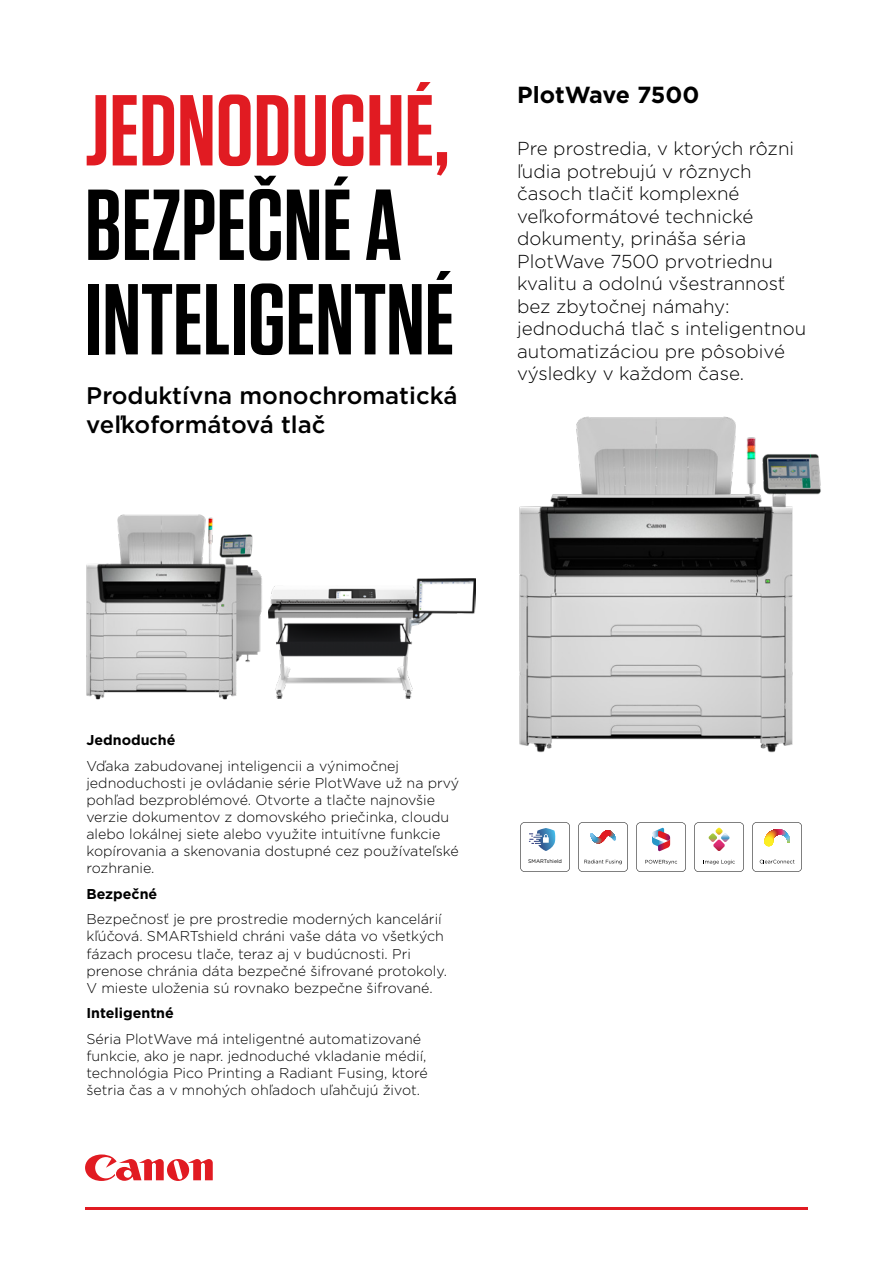
<style>
.page{position:relative;width:893px;height:1263px;background:#fff}
.page>*{position:absolute;margin:0;border:0;box-sizing:border-box;transform-origin:0 0}
.t1{font:600 100.5px/94.5px "Tungsten";color:#000}
.t2{font:600 100.5px "Tungsten";color:#e11b22}
.t3{font:500 24px/28.8px "Gotham";color:#000}
.t4{font:700 23.25px "Gotham";color:#000}
.t5{font:300 18.75px/22.5px "Gotham";color:#000}
.t6{font:300 14.25px/17.1px "Gotham";color:#000}
.t7{font:700 14.25px "Gotham";color:#000}
.t8{font:5.25px "Gotham";color:#010101}
</style>
<div class="page">
<svg style="left:85px;top:1154px;width:128px;height:27px"></svg>
<hr style="left:85px;top:1207px;width:723px;height:3px;background:#e11b22">
<img style="left:461px;top:416px;width:360px;height:337px">
<img style="left:86px;top:514px;width:183px;height:186px">
<img style="left:269px;top:579px;width:206px;height:120px">
<svg style="left:578px;top:822px;width:50px;height:50px"></svg>
<svg style="left:694px;top:822px;width:50px;height:50px"></svg>
<svg style="left:636px;top:822px;width:50px;height:50px"></svg>
<svg style="left:520px;top:822px;width:50px;height:50px"></svg>
<svg style="left:752px;top:822px;width:50px;height:50px"></svg>
<h1 class="t2" style="left:85px;top:78px;width:366px">JEDNODUCHÉ,</h1>
<h1 class="t1" style="left:85px;top:180px;width:371px">BEZPEČNÉ A<br>INTELIGENTNÉ</h1>
<h2 class="t3" style="left:86px;top:381px;width:373px">Produktívna monochromatická veľkoformátová tlač</h2>
<h3 class="t4" style="left:517px;top:80px;width:184px">PlotWave 7500</h3>
<p class="t5" style="left:517px;top:137px;width:291px">Pre prostredia, v ktorých rôzni ľudia potrebujú v rôznych časoch tlačiť komplexné veľkoformátové technické dokumenty, prináša séria<br>PlotWave 7500 prvotriednu kvalitu a odolnú všestrannosť bez zbytočnej námahy: jednoduchá tlač s inteligentnou automatizáciou pre pôsobivé výsledky v každom čase.</p>
<p class="t7" style="left:86px;top:730px;width:90px">Jednoduché</p>
<p class="t6" style="left:86px;top:756px;width:374px">Vďaka zabudovanej inteligencii a výnimočnej jednoduchosti je ovládanie série PlotWave už na prvý pohľad bezproblémové. Otvorte a tlačte najnovšie verzie dokumentov z domovského priečinka, cloudu alebo lokálnej siete alebo využite intuitívne funkcie kopírovania a skenovania dostupné cez používateľské rozhranie.</p>
<p class="t7" style="left:86px;top:884px;width:72px">Bezpečné</p>
<p class="t6" style="left:86px;top:910px;width:362px">Bezpečnosť je pre prostredie moderných kancelárií kľúčová. SMARTshield chráni vaše dáta vo všetkých fázach procesu tlače, teraz aj v budúcnosti. Pri prenose chránia dáta bezpečné šifrované protokoly.<br>V mieste uloženia sú rovnako bezpečne šifrované.</p>
<p class="t7" style="left:86px;top:1004px;width:89px">Inteligentné</p>
<p class="t6" style="left:86px;top:1030px;width:343px">Séria PlotWave má inteligentné automatizované funkcie, ako je napr. jednoduché vkladanie médií, technológia Pico Printing a Radiant Fusing, ktoré šetria čas a v mnohých ohľadoch uľahčujú život.</p>
<p class="t8" style="left:528px;top:858px;width:35px">SMARTshield</p>
</div>
